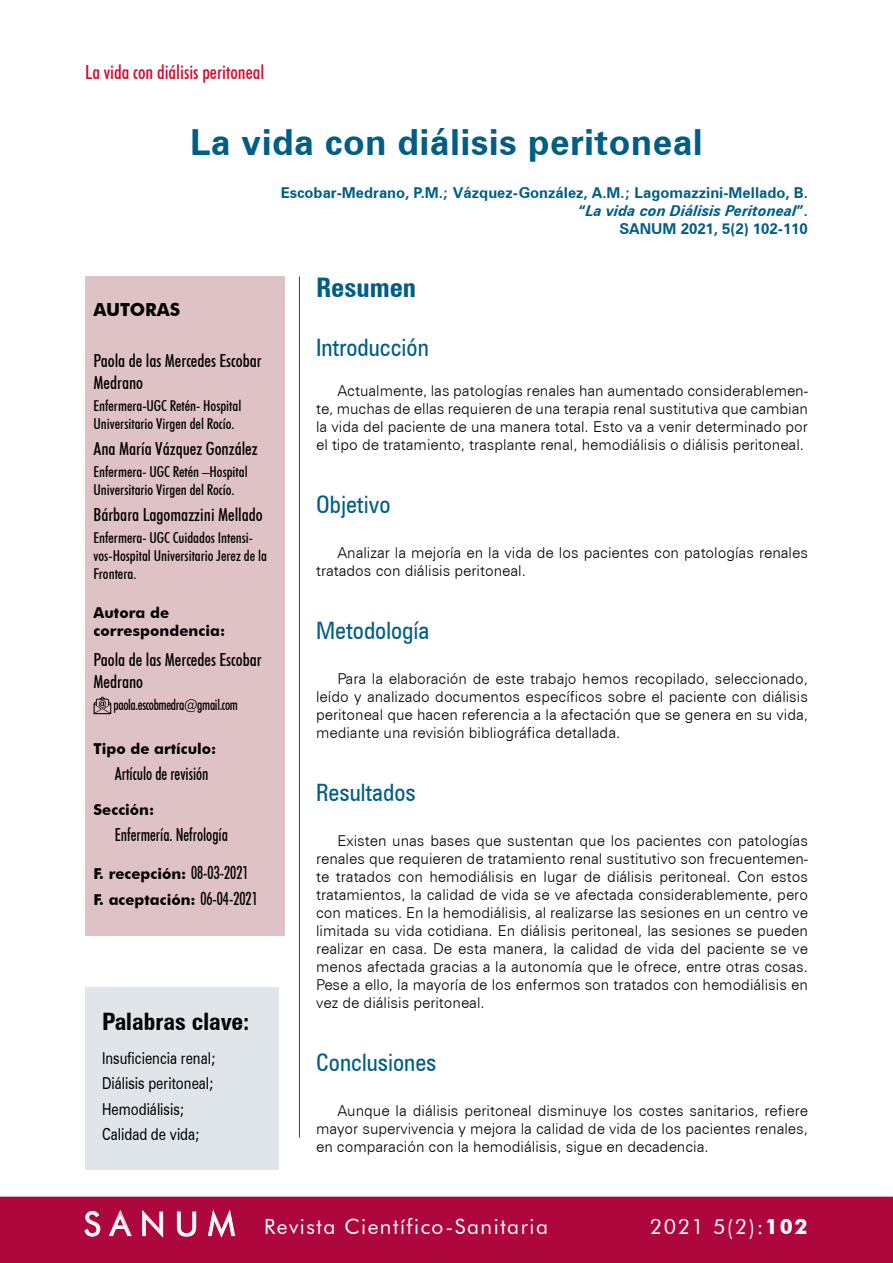
<style>
.page{position:relative;width:893px;height:1263px;background:#fff}
.page>*{position:absolute;margin:0;border:0;box-sizing:border-box;transform-origin:0 0}
.t1{font:700 36px "Zurich BT";letter-spacing:.01em;color:#005e85}
.t2{font:700 condensed 27px "Zurich BT";color:#005e85}
.t3{font:condensed 24px "Zurich BT";color:#005e85}
.t4{font:700 condensed 24px "Zurich BT";color:#000}
.t5{font:21px "Futura BT";letter-spacing:.07em;color:#fff}
.t6{font:500 condensed 19.5px "Futura BT";color:#d00a2c}
.t7{font:500 condensed 18px/21.6px "Futura BT";color:#000}
.t8{font:500 condensed 18px "Futura BT";color:#000;scale:.88 1}
.t9{font:700 18px "Futura BT";color:#000}
.t10{font:16.5px/25.2px "Zurich BT";color:#000;scale:.8 1}
.t11{font:300 15px/18px "Zurich BT";color:#000;text-align:justify}
.t12{font:500 condensed 15px/18px "Futura BT";color:#000}
.t13{font:700 15px/18px "Zurich BT";color:#005e85;text-align:right}
.t14{font:700 15px/18px "Futura BT";color:#000}
.t15{font:500 condensed 15px "Futura BT";letter-spacing:-.025em;color:#000;scale:.9 1}
.s1{font-style:italic}
.s2{font-weight:500;font-stretch:condensed;font-size:18px}
.s3{font-size:33px}
.s4{font-weight:700}
</style>
<div class="page">
<div style="left:0;top:1197px;width:892px;height:66px;background:#ad073d"></div>
<svg style="left:892px;top:1197px;width:1px;height:66px"></svg>
<div style="left:85px;top:986px;width:194px;height:183px;background:#e0e5e9"></div>
<hr style="left:299px;top:276px;width:1px;height:861px;background:#ad073d">
<div style="left:85px;top:276px;width:200px;height:659px;background:#dec2c5"></div>
<svg style="left:94px;top:697px;width:17px;height:17px"></svg>
<h3 class="t6" style="left:85px;top:60px;width:181px">La vida con diálisis peritoneal</h3>
<h1 class="t1" style="left:190px;top:120px;width:514px">La vida con diálisis peritoneal</h1>
<p class="t13" style="left:281px;top:184px;width:529px">Escobar-Medrano, P.M.; Vázquez-González, A.M.; Lagomazzini-Mellado, B. “<span class="s1">La vida con Diálisis Peritoneal</span>”.<br>SANUM 2021, 5(2) 102-110</p>
<p class="t9" style="left:94px;top:298px;width:88px">AutorAS</p>
<p class="t7" style="left:94px;top:350px;width:170px">Paola de las Mercedes Escobar<br>Medrano</p>
<p class="t12" style="left:94px;top:396px;width:149px">Enfermera-UGC Retén- Hospital<br>Universitario Virgen del Rocío.</p>
<p class="t7" style="left:94px;top:437px;width:166px">Ana María Vázquez González</p>
<p class="t12" style="left:94px;top:462px;width:156px">Enfermera- UGC Retén –Hospital<br>Universitario Virgen del Rocío.</p>
<p class="t7" style="left:94px;top:503px;width:171px">Bárbara Lagomazzini Mellado</p>
<p class="t12" style="left:94px;top:529px;width:175px">Enfermera- UGC Cuidados Intensi&shy;vos-Hospital Universitario Jerez de la<br>Frontera.</p>
<p class="t14" style="left:94px;top:604px;width:133px">Autora de correspondencia:</p>
<p class="t7" style="left:94px;top:649px;width:170px">Paola de las Mercedes Escobar<br>Medrano</p>
<p class="t15" style="left:114px;top:696px;width:140px">paola.escobmedra@gmail.com</p>
<p class="t14" style="left:94px;top:739px;width:124px">Tipo de artículo:</p>
<p class="t8" style="left:115px;top:762px;width:108px">Artículo de revisión</p>
<p class="t14" style="left:94px;top:800px;width:62px">Sección:</p>
<p class="t8" style="left:115px;top:823px;width:130px">Enfermería. Nefrología</p>
<p class="t14" style="left:94px;top:861px;width:166px;line-height:25.8px">F. recepción: <span class="s2">08-03-2021<br></span>F. aceptación: <span class="s2">06-04-2021</span></p>
<h3 class="t4" style="left:102px;top:1007px;width:149px">Palabras clave:</h3>
<p class="t10" style="left:102px;top:1045px;width:144px">Insuficiencia renal;<br>Diálisis peritoneal;<br>Hemodiálisis;<br>Calidad de vida;</p>
<h2 class="t2" style="left:316px;top:271px;width:102px">Resumen</h2>
<h3 class="t3" style="left:316px;top:332px;width:114px">Introducción</h3>
<p class="t11" style="left:316px;top:382px;width:493px;text-indent:21px">Actualmente, las patologías renales han aumentado considerablemen&shy;te, muchas de ellas requieren de una terapia renal sustitutiva que cambian la vida del paciente de una manera total. Esto va a venir determinado por el tipo de tratamiento, trasplante renal, hemodiálisis o diálisis peritoneal.</p>
<h3 class="t3" style="left:316px;top:490px;width:76px">Objetivo</h3>
<p class="t11" style="left:316px;top:544px;width:493px;text-indent:21px">Analizar la mejoría en la vida de los pacientes con patologías renales tratados con diálisis peritoneal.</p>
<h3 class="t3" style="left:316px;top:616px;width:115px">Metodología</h3>
<p class="t11" style="left:316px;top:670px;width:493px;text-indent:21px">Para la elaboración de este trabajo hemos recopilado, seleccionado, leído y analizado documentos específicos sobre el paciente con diálisis peritoneal que hacen referencia a la afectación que se genera en su vida, mediante una revisión bibliográfica detallada.</p>
<h3 class="t3" style="left:316px;top:778px;width:101px">Resultados</h3>
<p class="t11" style="left:316px;top:832px;width:493px;text-indent:21px">Existen unas bases que sustentan que los pacientes con patologías renales que requieren de tratamiento renal sustitutivo son frecuentemen&shy;te tratados con hemodiálisis en lugar de diálisis peritoneal. Con estos tratamientos, la calidad de vida se ve afectada considerablemente, pero con matices. En la hemodiálisis, al realizarse las sesiones en un centro ve limitada su vida cotidiana. En diálisis peritoneal, las sesiones se pueden realizar en casa. De esta manera, la calidad de vida del paciente se ve menos afectada gracias a la autonomía que le ofrece, entre otras cosas.<br>Pese a ello, la mayoría de los enfermos son tratados con hemodiálisis en vez de diálisis peritoneal.</p>
<h3 class="t3" style="left:316px;top:1048px;width:122px">Conclusiones</h3>
<p class="t11" style="left:316px;top:1102px;width:493px;text-indent:21px">Aunque la diálisis peritoneal disminuye los costes sanitarios, refiere mayor supervivencia y mejora la calidad de vida de los pacientes renales, en comparación con la hemodiálisis, sigue en decadencia.</p>
<h3 class="t5" style="left:84px;top:1214px;width:466px"><span class="s3">S A N U M</span> Revista Científico-Sanitaria</h3>
<h3 class="t5" style="left:650px;top:1214px;width:159px">2021 5(2):<span class="s4">102</span></h3>
</div>
